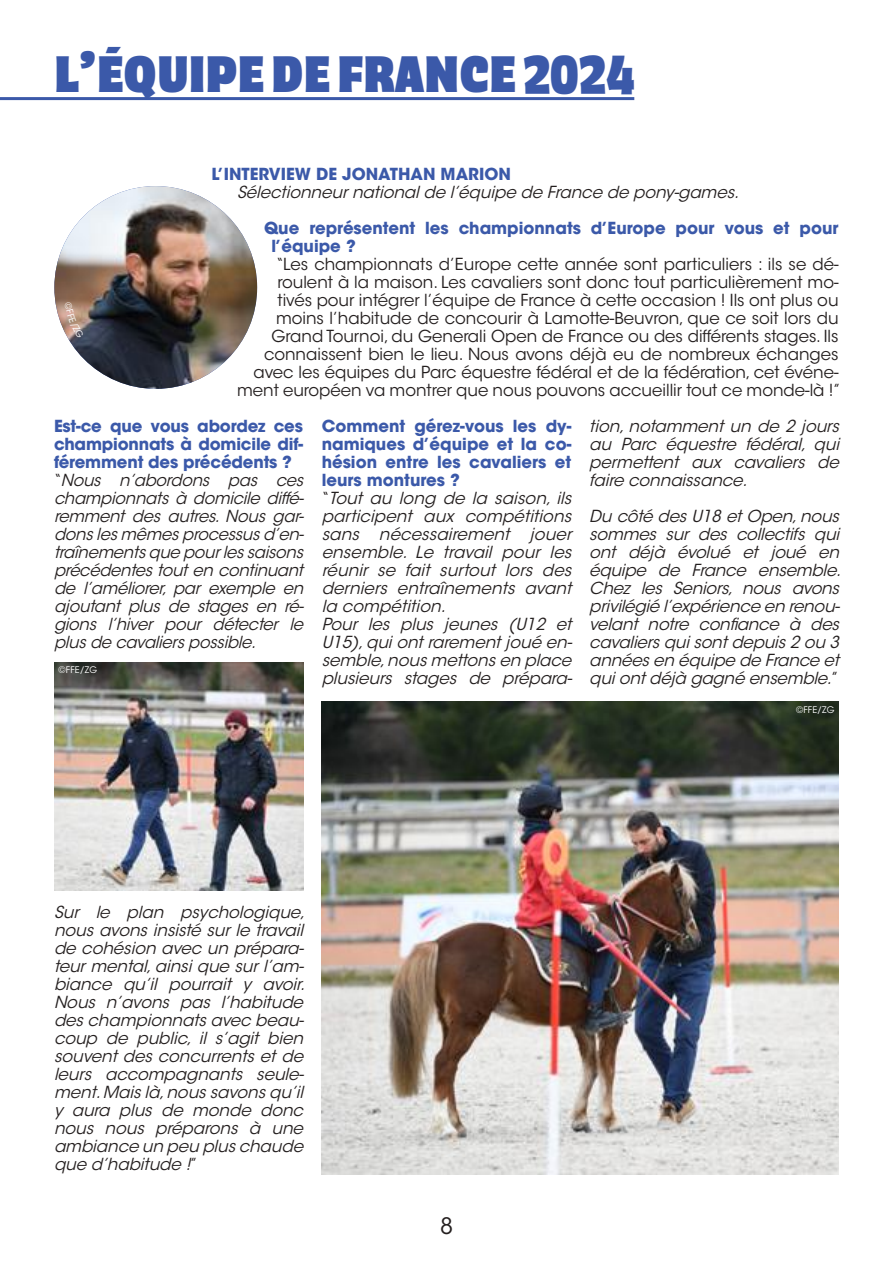
<style>
.page{position:relative;width:893px;height:1263px;background:#fff}
.page>*{position:absolute;margin:0;border:0;box-sizing:border-box;transform-origin:0 0}
.t1{font:48px "Dunkel Sans Mediumv 0.7";color:#3b59a9}
.t2{font:22.5px "ITC Avant Garde Std";color:#241f1f}
.t3{font:italic 16.5px/18px "ITC Avant Garde Std";letter-spacing:-.005em;color:#241f1f;text-align:justify}
.t4{font:16.5px/18px "ITC Avant Garde Std";color:#241f1f;text-align:right}
.t5{font:700 16.5px/18px "ITC Avant Garde Std";color:#3b59a9}
.t6{font:9px "ITC Avant Garde Std";letter-spacing:.01em;color:#fff}
.s1{font-weight:700;font-style:normal;color:#3b59a9}
.s2{font-style:normal}
</style>
<div class="page">
<hr style="left:0;top:97px;width:634px;height:3px;background:#3b59a9">
<img style="left:54px;top:186px;width:203px;height:203px;border-radius:101px">
<img style="left:54px;top:662px;width:250px;height:229px">
<img style="left:322px;top:702px;width:517px;height:472px">
<svg style="left:64px;top:302px;width:20px;height:36px"></svg>
<h1 class="t1" style="left:54px;top:44px;width:582px">L’ÉQUIPE DE FRANCE 2024</h1>
<p class="t5" style="left:212px;top:165px;width:301px">L’INTERVIEW DE JONATHAN MARION</p>
<p class="t3" style="left:237px;top:183px;width:508px">Sélectionneurnationalde l’équipe de France de pony-games.</p>
<p class="t5" style="left:272px;top:219px;width:569px;text-indent:-8px">Que représentent les championnats d’Europe pour vous et pour l’équipe ?</p>
<p class="t4" style="left:237px;top:255px;width:605px">“Les championnats d’Europe cette année sont particuliers : ils se dé&shy;roulent à la maison. Les cavaliers sont donc tout particulièrement mo-<br>tivés pour intégrer l’équipe de France à cette occasion ! Ils ont plus ou moins l’habitude de concourir à Lamotte-Beuvron, que ce soit lors du Grand Tournoi, du Generali Open de France ou des différents stages. Ils connaissent bien le lieu. Nous avons déjà eu de nombreux échanges avec les équipes du Parc équestre fédéral et de la fédération, cet événe&shy;ment européen va montrer que nous pouvons accueillir tout ce monde-là !”</p>
<p class="t3" style="left:54px;top:417px;width:255px;text-align:left"><span class="s1">Est-ce que vous abordez ces championnats à domicile dif&shy;féremment des précédents ?<br></span><span class="s2">“</span> Nous n’abordons pas ces championnats à domicile diffé&shy;remment des autres. Nous gar&shy;donslesmêmesprocessusd’en&shy;traînementsque pourlessaisons précédentestouten continuant de l’améliorer, par exemple en ajoutant plus de stages en ré&shy;gions l’hiver pour détecter le plusde cavalierspossible.</p>
<p class="t3" style="left:322px;top:417px;width:256px;text-align:left"><span class="s1">Comment gérez-vous les dy&shy;namiques d’équipe et la co&shy;hésion entre les cavaliers et leurs montures ?<br></span><span class="s2">“</span> Tout au long de la saison,ils participent aux compétitions sans nécessairement jouer ensemble. Le travail pour les réunir se fait surtout lors des derniers entraînements avant la compétition.<br>Pour les plus jeunes (U12 et<br>U15),quiontrarementjoué en&shy;semble,nousmettonsen place plusieurs stages de prépara-</p>
<p class="t3" style="left:589px;top:417px;width:256px">tion,notamment un de 2 jours au Parc équestre fédéral, qui permettent aux cavaliers de faire connaissance.</p>
<p class="t3" style="left:589px;top:507px;width:258px">Du côté desU18 etOpen,nous sommes sur des collectifs qui ont déjà évolué et joué en équipe de France ensemble.<br>Chez les Seniors, nous avons privilégié l’expérience en renou&shy;velant notre confiance à des cavaliersquisontdepuis2 ou 3 annéesen équipe de France et quiontdéjà gagné ensemble.<span class="s2">”</span></p>
<p class="t6" style="left:59px;top:664px;width:40px">©FFE/ZG</p>
<p class="t3" style="left:54px;top:903px;width:257px">Sur le plan psychologique, nous avons insisté sur le travail de cohésion avec un prépara&shy;teurmental,ainsique surl’am&shy;biance qu’il pourrait y avoir.<br>Nous n’avons pas l’habitude deschampionnatsavec beau&shy;coup de public, il s’agit bien souvent des concurrents et de leurs accompagnants seule&shy;ment.Maislà,noussavonsqu’il y aura plus de monde donc nous nous préparons à une ambiance un peu pluschaude que d’habitude !<span class="s2">”</span></p>
<h2 class="t2" style="left:440px;top:1212px;width:14px">8</h2>
<p class="t6" style="left:796px;top:704px;width:40px">©FFE/ZG</p>
</div>
